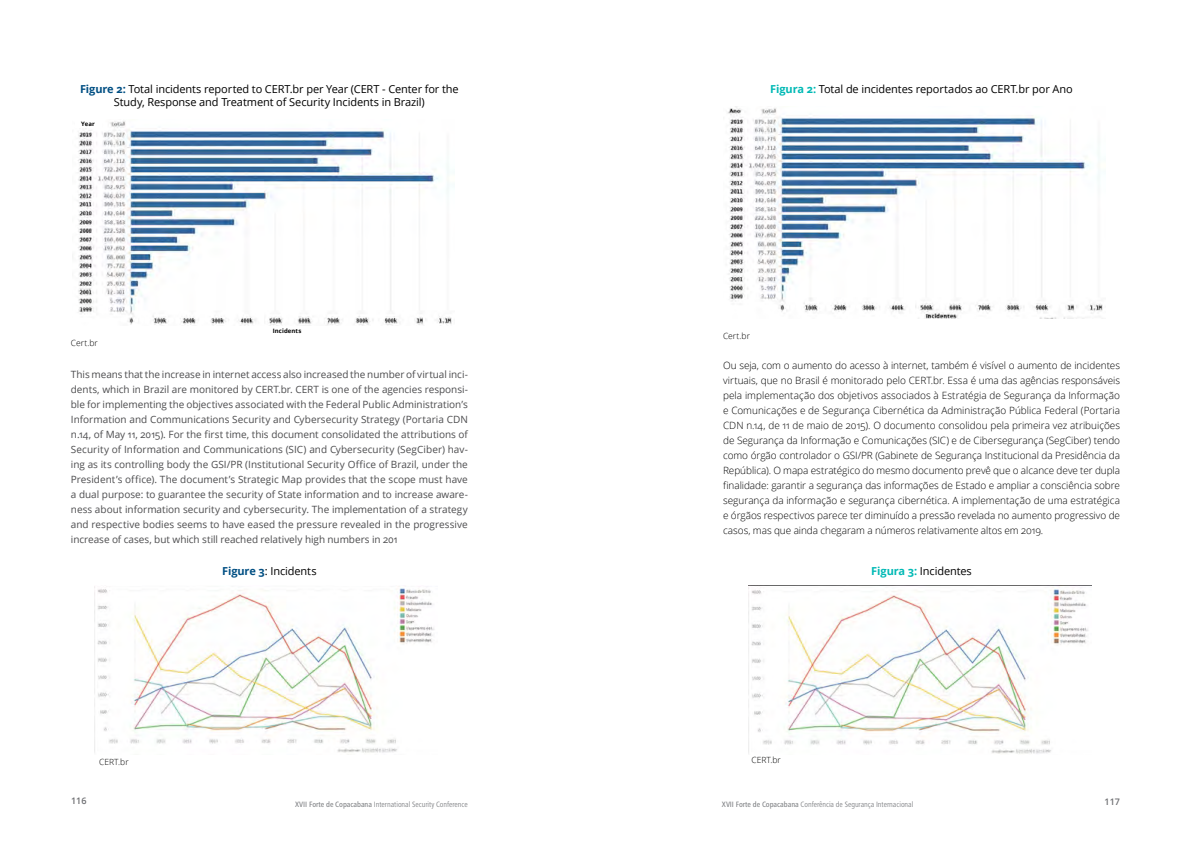
<style>
.page{position:relative;width:1191px;height:842px;background:#fff}
.page>*{position:absolute;margin:0;border:0;box-sizing:border-box;transform-origin:0 0}
.t1{font:11px/13px "Open Sans";letter-spacing:-.01em;color:#000;text-align:center}
.t2{font:10px/15px "Open Sans";letter-spacing:-.005em;color:#4d4d4f;text-align:justify}
.t3{font:300 10px/15px "Open Sans";letter-spacing:-.005em;color:#000;text-align:justify}
.t4{font:600 9px "Open Sans";color:#6d6e71}
.t5{font:300 8.5px "Open Sans";letter-spacing:.005em;color:#000}
.t6{font:condensed 8px "Frutiger Next LT";letter-spacing:-.005em;color:#808285}
.t7{font:700 6px "Open Sans";letter-spacing:.015em;color:#000}
.s1{font-weight:700;color:#004f83}
.s2{font-weight:700;color:#00b9b5}
.s3{font-weight:500}
</style>
<div class="page">
<img style="left:748px;top:587px;width:341px;height:167px">
<img style="left:728px;top:106px;width:375px;height:212px">
<img style="left:78px;top:121px;width:374px;height:204px">
<div style="left:75px;top:119px;width:26px;height:9px;background:#fff"></div>
<img style="left:94px;top:586px;width:341px;height:167px">
<p class="t1" style="left:80px;top:83px;width:380px"><span class="s1">Figure 2:</span> Total incidents reported to CERT.br per Year (CERT - Center for the<br>Study, Response and Treatment of Security Incidents in Brazil)</p>
<p class="t7" style="left:81px;top:119px;width:15px">Year</p>
<p class="t5" style="left:71px;top:337px;width:28px">Cert.br</p>
<p class="t7" style="left:273px;top:326px;width:30px">Incidents</p>
<p class="t2" style="left:71px;top:366px;width:398px">This means that the increase in internet access also increased the number of virtual inci&shy;dents, which in Brazil are monitored by CERT.br. CERT is one of the agencies responsi&shy;ble for implementing the objectives associated with the Federal Public Administration’s Information and Communications Security and Cybersecurity Strategy (Portaria CDN n.14, of May 11, 2015). For the first time, this document consolidated the attributions of Security of Information and Communications (SIC) and Cybersecurity (SegCiber) hav&shy;ing as its controlling body the GSI/PR (Institutional Security Office of Brazil, under the President’s office). The document’s Strategic Map provides that the scope must have a dual purpose: to guarantee the security of State information and to increase aware&shy;ness about information security and cybersecurity. The implementation of a strategy and respective bodies seems to have eased the pressure revealed in the progressive increase of cases, but which still reached relatively high numbers in 201</p>
<p class="t5" style="left:99px;top:756px;width:31px">CERT.br</p>
<p class="t1" style="left:222px;top:565px;width:96px"><span class="s1">Figure 3</span>: Incidents</p>
<p class="t1" style="left:770px;top:83px;width:304px"><span class="s2">Figura 2:</span> Total de incidentes reportados ao CERT.br por Ano</p>
<p class="t5" style="left:723px;top:330px;width:28px">Cert.br</p>
<p class="t3" style="left:723px;top:358px;width:398px">Ou seja, com o aumento do acesso à internet, também é visível o aumento de incidentes virtuais, que no Brasil é monitorado pelo CERT.br. Essa é uma das agências responsáveis pela implementação dos objetivos associados à Estratégia de Segurança da Informação e Comunicações e de Segurança Cibernética da Administração Pública Federal (Portaria CDN n.14, de 11 de maio de 2015). O documento consolidou pela primeira vez atribuições de Segurança da Informação e Comunicações (SIC) e de Cibersegurança (SegCiber) tendo como órgão controlador o GSI/PR (Gabinete de Segurança Institucional da Presidência da República). O mapa estratégico do mesmo documento prevê que o alcance deve ter dupla finalidade: garantir a segurança das informações de Estado e ampliar a consciência sobre segurança da informação e segurança cibernética. A implementação de uma estratégica e órgãos respectivos parece ter diminuído a pressão revelada no aumento progressivo de casos, mas que ainda chegaram a números relativamente altos em 2019.</p>
<p class="t5" style="left:751px;top:754px;width:31px">CERT.br</p>
<p class="t1" style="left:871px;top:565px;width:102px"><span class="s2">Figura 3:</span> Incidentes</p>
<p class="t4" style="left:71px;top:794px;width:17px">116</p>
<p class="t6" style="left:295px;top:800px;width:174px"><span class="s3">XVII Forte de Copacabana</span> International Security Conference</p>
<p class="t6" style="left:722px;top:800px;width:193px"><span class="s3">XVII Forte de Copacabana</span> Conferência de Segurança Internacional</p>
<p class="t4" style="left:1104px;top:795px;width:17px">117</p>
</div>
